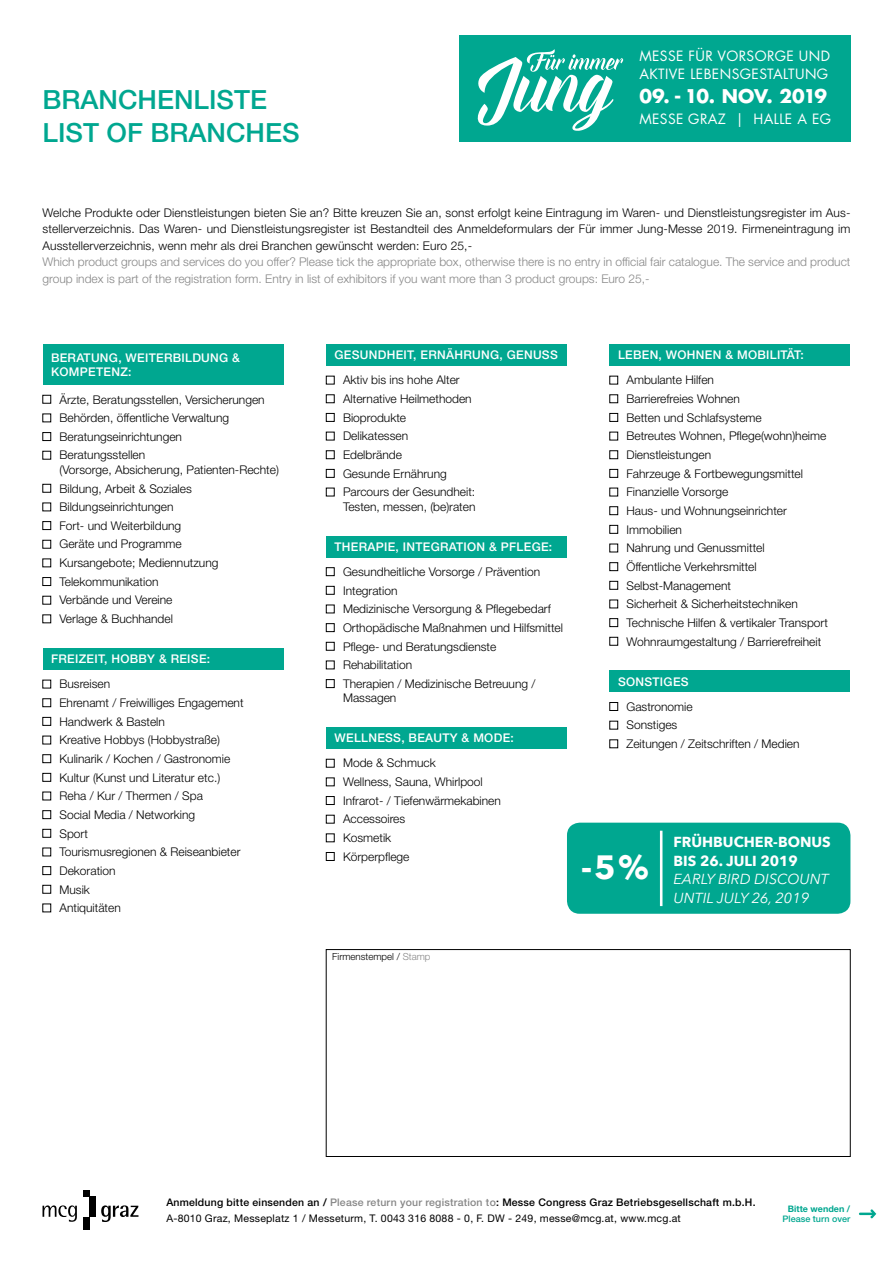
<style>
.page{position:relative;width:893px;height:1263px;background:#fff}
.page>*{position:absolute;margin:0;border:0;box-sizing:border-box;transform-origin:0 0}
.t1{font:700 33.6px "Avenir Next";color:#fff}
.t2{font:500 26.4px/32.4px "Helvetica Neue LT Pro";color:#00a790}
.t3{font:700 18.45px "Futura LT Pro";letter-spacing:-.025em;color:#fff}
.t4{font:italic 14.55px/18.6px "Avenir Next";color:#fff}
.t5{font:700 14.55px/18.6px "Avenir Next";color:#fff}
.t6{font:13.8px/18.6px "Futura LT Pro";letter-spacing:.03em;color:#fff}
.t7{font:300 12px/18.6px "Helvetica Neue LT Pro";color:#000}
.t8{font:300 12px/16.5px "Helvetica Neue LT Pro";color:#878787}
.t9{font:500 12px/14.4px "Helvetica Neue LT Pro";letter-spacing:.025em;color:#fff}
.t10{font:10.5px/16.5px "Helvetica Neue LT Pro";letter-spacing:.02em;color:#000}
.t11{font:300 9.75px "Helvetica Neue LT Pro";color:#000}
.t12{font:500 9px "Helvetica Neue LT Pro";color:#00a790}
.t13{font:700 9px "Helvetica Neue LT Pro";color:#00a790}
.s1{color:#878787}
.s2{font-weight:500}
.s3{font-weight:500;color:#878787}
</style>
<div class="page">
<div style="left:326px;top:949px;width:524px;height:208px;border:1px solid #000"></div>
<div style="left:43px;top:344px;width:240px;height:41px;background:#00a790"></div>
<div style="left:43px;top:395px;width:8px;height:8px;border:1px solid #000"></div>
<div style="left:43px;top:432px;width:8px;height:9px;border:1px solid #000"></div>
<div style="left:43px;top:484px;width:8px;height:8px;border:1px solid #000"></div>
<div style="left:43px;top:521px;width:8px;height:9px;border:1px solid #000"></div>
<div style="left:43px;top:577px;width:8px;height:9px;border:1px solid #000"></div>
<div style="left:43px;top:648px;width:240px;height:22px;background:#00a790"></div>
<div style="left:43px;top:698px;width:8px;height:9px;border:1px solid #000"></div>
<div style="left:43px;top:717px;width:8px;height:9px;border:1px solid #000"></div>
<div style="left:43px;top:754px;width:8px;height:9px;border:1px solid #000"></div>
<div style="left:43px;top:773px;width:8px;height:9px;border:1px solid #000"></div>
<div style="left:43px;top:810px;width:8px;height:9px;border:1px solid #000"></div>
<div style="left:43px;top:829px;width:8px;height:8px;border:1px solid #000"></div>
<div style="left:43px;top:866px;width:8px;height:9px;border:1px solid #000"></div>
<div style="left:43px;top:885px;width:8px;height:8px;border:1px solid #000"></div>
<div style="left:326px;top:344px;width:241px;height:22px;background:#00a790"></div>
<div style="left:326px;top:376px;width:8px;height:8px;border:1px solid #000"></div>
<div style="left:326px;top:394px;width:8px;height:9px;border:1px solid #000"></div>
<div style="left:326px;top:413px;width:8px;height:9px;border:1px solid #000"></div>
<div style="left:326px;top:432px;width:8px;height:8px;border:1px solid #000"></div>
<div style="left:326px;top:450px;width:8px;height:9px;border:1px solid #000"></div>
<div style="left:326px;top:469px;width:8px;height:9px;border:1px solid #000"></div>
<div style="left:326px;top:488px;width:8px;height:8px;border:1px solid #000"></div>
<div style="left:326px;top:536px;width:241px;height:21px;background:#00a790"></div>
<div style="left:326px;top:567px;width:8px;height:9px;border:1px solid #000"></div>
<div style="left:326px;top:586px;width:8px;height:9px;border:1px solid #000"></div>
<div style="left:326px;top:605px;width:8px;height:8px;border:1px solid #000"></div>
<div style="left:326px;top:623px;width:8px;height:9px;border:1px solid #000"></div>
<div style="left:326px;top:642px;width:8px;height:8px;border:1px solid #000"></div>
<div style="left:326px;top:661px;width:8px;height:8px;border:1px solid #000"></div>
<div style="left:326px;top:679px;width:8px;height:9px;border:1px solid #000"></div>
<div style="left:326px;top:727px;width:241px;height:22px;background:#00a790"></div>
<div style="left:326px;top:759px;width:8px;height:8px;border:1px solid #000"></div>
<div style="left:326px;top:778px;width:8px;height:8px;border:1px solid #000"></div>
<div style="left:326px;top:796px;width:8px;height:9px;border:1px solid #000"></div>
<div style="left:326px;top:815px;width:8px;height:8px;border:1px solid #000"></div>
<div style="left:326px;top:833px;width:8px;height:9px;border:1px solid #000"></div>
<div style="left:326px;top:852px;width:8px;height:9px;border:1px solid #000"></div>
<div style="left:609px;top:344px;width:241px;height:22px;background:#00a790"></div>
<div style="left:609px;top:413px;width:9px;height:9px;border:1px solid #000"></div>
<div style="left:609px;top:450px;width:9px;height:9px;border:1px solid #000"></div>
<div style="left:609px;top:469px;width:9px;height:9px;border:1px solid #000"></div>
<div style="left:609px;top:506px;width:9px;height:9px;border:1px solid #000"></div>
<div style="left:609px;top:525px;width:9px;height:9px;border:1px solid #000"></div>
<div style="left:609px;top:562px;width:9px;height:9px;border:1px solid #000"></div>
<div style="left:609px;top:581px;width:9px;height:8px;border:1px solid #000"></div>
<div style="left:609px;top:618px;width:9px;height:9px;border:1px solid #000"></div>
<div style="left:609px;top:637px;width:9px;height:8px;border:1px solid #000"></div>
<div style="left:609px;top:671px;width:241px;height:21px;background:#00a790"></div>
<div style="left:609px;top:702px;width:9px;height:9px;border:1px solid #000"></div>
<svg style="left:101px;top:1205px;width:37px;height:17px"></svg>
<svg style="left:43px;top:1205px;width:34px;height:17px"></svg>
<div style="left:89px;top:1203px;width:7px;height:7px;background:#000"></div>
<div style="left:89px;top:1196px;width:7px;height:7px;background:#000"></div>
<svg style="left:83px;top:1190px;width:6px;height:6px"></svg>
<div style="left:83px;top:1223px;width:6px;height:7px;background:#000"></div>
<svg style="left:83px;top:1217px;width:6px;height:6px"></svg>
<div style="left:89px;top:1210px;width:7px;height:7px;background:#000"></div>
<svg style="left:859px;top:1209px;width:17px;height:9px"></svg>
<div style="left:459px;top:35px;width:391px;height:107px;background:#00a790"></div>
<svg style="left:477px;top:49px;width:146px;height:82px"></svg>
<div style="left:567px;top:823px;width:283px;height:91px;background:#00a790;border-radius:13px"></div>
<hr style="left:660px;top:831px;width:2px;height:75px;background:#fff">
<h2 class="t2" style="left:43px;top:83px;width:259px">BRANCHENLISTE<br>LIST OF BRANCHES</h2>
<p class="t6" style="left:639px;top:46px;width:192px">MESSE FÜR VORSORGE UND<br>AKTIVE LEBENSGESTALTUNG</p>
<h3 class="t3" style="left:639px;top:82px;width:189px">09. - 10. NOV. 2019</h3>
<p class="t6" style="left:639px;top:110px;width:193px">MESSE GRAZ | HALLE A EG</p>
<p class="t7" style="left:43px;top:204px;width:809px;line-height:16.5px;text-align:justify">Welche Produkte oder Dienstleistungen bieten Sie an? Bitte kreuzen Sie an, sonst erfolgt keine Eintragung im Waren- und Dienstleistungsregister im Aus&shy;stellerverzeichnis. Das Waren- und Dienstleistungsregister ist Bestandteil des Anmeldeformulars der Für immer Jung-Messe 2019. Firmeneintragung im Ausstellerverzeichnis, wenn mehr als drei Branchen gewünscht werden: Euro 25,-</p>
<p class="t8" style="left:43px;top:254px;width:809px">Which product groups and services do you offer? Please tick the appropriate box, otherwise there is no entry in official fair catalogue. The service and product group index is part of the registration form. Entry in list of exhibitors if you want more than 3 product groups: Euro 25,-</p>
<p class="t9" style="left:51px;top:350px;width:191px">BERATUNG, WEITERBILDUNG &amp;<br>KOMPETENZ:</p>
<p class="t7" style="left:60px;top:390px;width:207px">Ärzte, Beratungsstellen, Versicherungen<br>Behörden, öffentliche Verwaltung<br>Beratungseinrichtungen<br>Beratungsstellen</p>
<p class="t7" style="left:60px;top:460px;width:221px">(Vorsorge, Absicherung, Patienten-Rechte)<br>Bildung, Arbeit &amp; Soziales<br>Bildungseinrichtungen<br>Fort- und Weiterbildung<br>Geräte und Programme<br>Kursangebote; Mediennutzung<br>Telekommunikation<br>Verbände und Vereine<br>Verlage &amp; Buchhandel</p>
<p class="t9" style="left:51px;top:652px;width:161px">FREIZEIT, HOBBY &amp; REISE:</p>
<p class="t7" style="left:60px;top:674px;width:186px">Busreisen<br>Ehrenamt / Freiwilliges Engagement<br>Handwerk &amp; Basteln<br>Kreative Hobbys (Hobbystraße)<br>Kulinarik / Kochen / Gastronomie<br>Kultur (Kunst und Literatur etc.)<br>Reha / Kur / Thermen / Spa<br>Social Media / Networking<br>Sport<br>Tourismusregionen &amp; Reiseanbieter<br>Dekoration<br>Musik<br>Antiquitäten</p>
<p class="t9" style="left:334px;top:348px;width:225px">GESUNDHEIT, ERNÄHRUNG, GENUSS</p>
<p class="t7" style="left:343px;top:371px;width:134px">Aktiv bis ins hohe Alter<br>Alternative Heilmethoden<br>Bioprodukte<br>Delikatessen<br>Edelbrände<br>Gesunde Ernährung<br>Parcours der Gesundheit:</p>
<p class="t7" style="left:343px;top:497px;width:134px">Testen, messen, (be)raten</p>
<p class="t9" style="left:334px;top:539px;width:219px">THERAPIE, INTEGRATION &amp; PFLEGE:</p>
<p class="t7" style="left:343px;top:562px;width:222px">Gesundheitliche Vorsorge / Prävention<br>Integration<br>Medizinische Versorgung &amp; Pflegebedarf<br>Orthopädische Maßnahmen und Hilfsmittel<br>Pflege- und Beratungsdienste<br>Rehabilitation<br>Therapien / Medizinische Betreuung /</p>
<p class="t7" style="left:343px;top:688px;width:55px">Massagen</p>
<p class="t9" style="left:334px;top:731px;width:181px">WELLNESS, BEAUTY &amp; MODE:</p>
<p class="t7" style="left:343px;top:754px;width:159px">Mode &amp; Schmuck<br>Wellness, Sauna, Whirlpool<br>Infrarot- / Tiefenwärmekabinen<br>Accessoires<br>Kosmetik<br>Körperpflege</p>
<p class="t11" style="left:332px;top:950px;width:100px">Firmenstempel / <span class="s1">Stamp</span></p>
<p class="t9" style="left:618px;top:348px;width:187px">LEBEN, WOHNEN &amp; MOBILITÄT:</p>
<p class="t7" style="left:626px;top:371px;width:203px">Ambulante Hilfen<br>Barrierefreies Wohnen<br>Betten und Schlafsysteme<br>Betreutes Wohnen, Pflege(wohn)heime<br>Dienstleistungen<br>Fahrzeuge &amp; Fortbewegungsmittel<br>Finanzielle Vorsorge<br>Haus- und Wohnungseinrichter<br>Immobilien<br>Nahrung und Genussmittel<br>Öffentliche Verkehrsmittel<br>Selbst-Management<br>Sicherheit &amp; Sicherheitstechniken<br>Technische Hilfen &amp; vertikaler Transport<br>Wohnraumgestaltung / Barrierefreiheit</p>
<p class="t9" style="left:618px;top:674px;width:72px">SONSTIGES</p>
<p class="t7" style="left:626px;top:697px;width:175px">Gastronomie<br>Sonstiges<br>Zeitungen / Zeitschriften / Medien</p>
<h1 class="t1" style="left:581px;top:838px;width:69px">-5%</h1>
<p class="t5" style="left:673px;top:832px;width:159px">FRÜHBUCHER-BONUS<br>BIS 26. JULI 2019</p>
<p class="t4" style="left:673px;top:869px;width:157px">EARLY BIRD DISCOUNT<br>UNTIL JULY 26, 2019</p>
<p class="t10" style="left:166px;top:1193px;width:591px"><span class="s2">Anmeldung bitte einsenden an /</span> <span class="s3">Please return your registration to</span><span class="s2">: Messe Congress Graz Betriebsgesellschaft m.b.H.<br></span>A-8010 Graz, Messeplatz 1 / Messeturm, T. 0043 316 8088 - 0, F. DW - 249, messe@mcg.at, www.mcg.at</p>
<p class="t13" style="left:788px;top:1203px;width:64px">Bitte wenden /</p>
<p class="t12" style="left:783px;top:1214px;width:69px">Please turn over</p>
</div>
